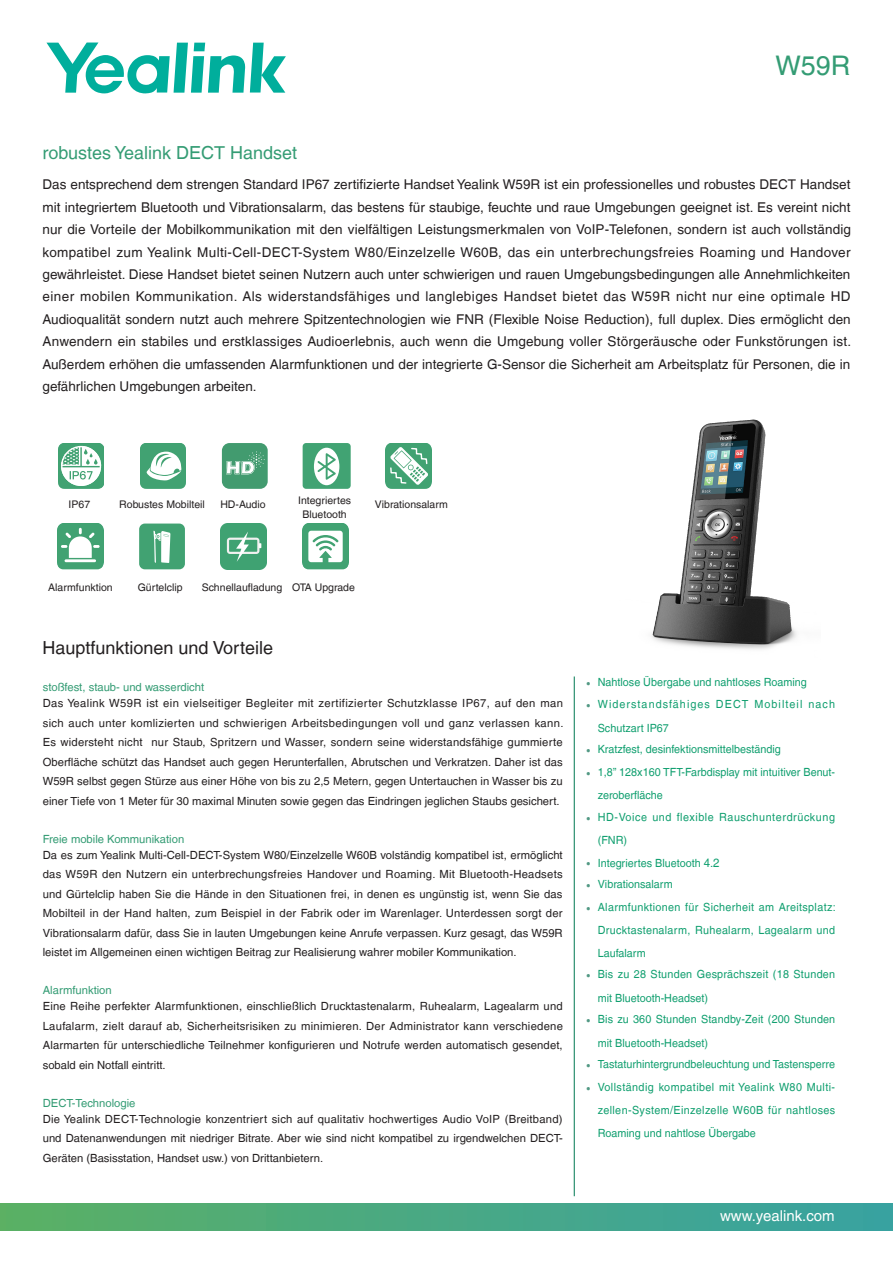
<style>
.page{position:relative;width:893px;height:1263px;background:#fff}
.page>*{position:absolute;margin:0;border:0;box-sizing:border-box;transform-origin:0 0}
.t1{font:27px "Helvetica LT";color:#349c74}
.t2{font:18px "Helvetica LT";color:#349c74}
.t3{font:18px "Helvetica LT";color:#231f20}
.t4{font:15px "Helvetica LT";color:#fff}
.t5{font:13.5px/22.5px "Helvetica LT";color:#231f20;text-align:justify}
.t6{font:11.25px/19.5px "Helvetica LT";color:#231f20;text-align:justify}
.t7{font:11.25px/23.7px "Helvetica LT";letter-spacing:.01em;color:#109f6f;scale:.96 1}
.t8{font:11.25px "Helvetica LT";color:#349c74}
.t9{font:11.25px/23.7px "Helvetica LT";letter-spacing:.03em;color:#109f6f;text-align:right;scale:.96 1}
.t10{font:11.25px/23.7px "Helvetica LT";letter-spacing:.035em;color:#109f6f;text-align:right;scale:.96 1}
.t11{font:11.25px/23.7px "Helvetica LT";letter-spacing:.095em;color:#109f6f;scale:.96 1}
.t12{font:11.25px/23.7px "Helvetica LT";letter-spacing:.055em;color:#109f6f;scale:.96 1}
.t13{font:10.5px/13.6px "Helvetica LT";color:#231f20;text-align:center}
.s1{font-family:"Microsoft Phags Pa";font-size:13.5px;color:#529984}
.s2{font-size:12px}
</style>
<div class="page">
<svg style="left:46px;top:43px;width:240px;height:50px"></svg>
<div style="left:0;top:1203px;width:893px;height:27px;background:linear-gradient(to right,#5ab065,#38a2a2)"></div>
<div style="left:222px;top:443px;width:46px;height:46px;background:#429b6f;border-radius:8px"></div>
<svg style="left:226px;top:451px;width:39px;height:23px"></svg>
<img style="left:221px;top:523px;width:46px;height:46px">
<div style="left:303px;top:443px;width:48px;height:46px;background:#41a373;border-radius:3px"></div>
<svg style="left:314px;top:448px;width:25px;height:37px"></svg>
<svg style="left:58px;top:443px;width:46px;height:46px"></svg>
<svg style="left:140px;top:443px;width:46px;height:46px"></svg>
<svg style="left:386px;top:443px;width:45px;height:46px"></svg>
<img style="left:61px;top:569px;width:38px;height:1px">
<svg style="left:57px;top:523px;width:46px;height:46px"></svg>
<svg style="left:139px;top:523px;width:46px;height:46px;background:#63b38b"></svg>
<img style="left:307px;top:569px;width:38px;height:1px">
<svg style="left:303px;top:523px;width:45px;height:46px"></svg>
<hr style="left:574px;top:676px;width:1px;height:520px;background:#007852">
<img style="left:651px;top:419px;width:146px;height:230px">
<h1 class="t1" style="left:775px;top:50px;width:77px">W59R</h1>
<h2 class="t2" style="left:43px;top:142px;width:256px">robustes Yealink DECT Handset</h2>
<p class="t5" style="left:43px;top:173px;width:810px">Das entsprechend dem strengen Standard IP67 zertifizierte Handset Yealink W59R ist ein professionelles und robustes DECT Handset mit integriertem Bluetooth und Vibrationsalarm, das bestens für staubige, feuchte und raue Umgebungen geeignet ist. Es vereint nicht nur die Vorteile der Mobilkommunikation mit den vielfältigen Leistungsmerkmalen von VoIP-Telefonen, sondern ist auch vollständig kompatibel zum Yealink Multi-Cell-DECT-System W80/Einzelzelle W60B, das ein unterbrechungsfreies Roaming und Handover gewährleistet. Diese Handset bietet seinen Nutzern auch unter schwierigen und rauen Umgebungsbedingungen alle Annehmlichkeiten einer mobilen Kommunikation. Als widerstandsfähiges und langlebiges Handset bietet das W59R nicht nur eine optimale HD Audioqualität sondern nutzt auch mehrere Spitzentechnologien wie FNR (Flexible Noise Reduction), full duplex. Dies ermöglicht den Anwendern ein stabiles und erstklassiges Audioerlebnis, auch wenn die Umgebung voller Störgeräusche oder Funkstörungen ist.<br>Außerdem erhöhen die umfassenden Alarmfunktionen und der integrierte G-Sensor die Sicherheit am Arbeitsplatz für Personen, die in gefährlichen Umgebungen arbeiten.</p>
<p class="t13" style="left:69px;top:498px;width:23px">IP67</p>
<p class="t13" style="left:119px;top:498px;width:87px">Robustes Mobilteil</p>
<p class="t13" style="left:220px;top:498px;width:47px">HD-Audio</p>
<p class="t13" style="left:298px;top:493px;width:54px">Integriertes<br>Bluetooth</p>
<p class="t13" style="left:375px;top:497px;width:75px">Vibrationsalarm</p>
<p class="t13" style="left:48px;top:580px;width:66px">Alarmfunktion</p>
<p class="t13" style="left:138px;top:580px;width:46px">Gürtelclip</p>
<p class="t13" style="left:202px;top:580px;width:155px">Schnellaufladung OTA Upgrade</p>
<h2 class="t3" style="left:43px;top:637px;width:232px">Hauptfunktionen und Vorteile</h2>
<p class="t8" style="left:43px;top:681px;width:163px">stoßfest, staub- und wasserdicht</p>
<p class="t6" style="left:43px;top:694px;width:522px">Das Yealink W59R ist ein vielseitiger Begleiter mit zertifizierter Schutzklasse IP67, auf den man sich auch unter komlizierten und schwierigen Arbeitsbedingungen voll und ganz verlassen kann.<br>Es widersteht nicht nur Staub, Spritzern und Wasser, sondern seine widerstandsfähige gummierte Oberfläche schützt das Handset auch gegen Herunterfallen, Abrutschen und Verkratzen. Daher ist das W59R selbst gegen Stürze aus einer Höhe von bis zu 2,5 Metern, gegen Untertauchen in Wasser bis zu einer Tiefe von 1 Meter für 30 maximal Minuten sowie gegen das Eindringen jeglichen Staubs gesichert.</p>
<p class="t8" style="left:43px;top:832px;width:143px">Freie mobile Kommunikation</p>
<p class="t6" style="left:43px;top:845px;width:521px">Da es zum Yealink Multi-Cell-DECT-System W80/Einzelzelle W60B volständig kompatibel ist, ermöglicht das W59R den Nutzern ein unterbrechungsfreies Handover und Roaming. Mit Bluetooth-Headsets und Gürtelclip haben Sie die Hände in den Situationen frei, in denen es ungünstig ist, wenn Sie das Mobilteil in der Hand halten, zum Beispiel in der Fabrik oder im Warenlager. Unterdessen sorgt der Vibrationsalarm dafür, dass Sie in lauten Umgebungen keine Anrufe verpassen. Kurz gesagt, das W59R leistet im Allgemeinen einen wichtigen Beitrag zur Realisierung wahrer mobiler Kommunikation.</p>
<p class="t8" style="left:43px;top:984px;width:71px">Alarmfunktion</p>
<p class="t6" style="left:43px;top:997px;width:522px">Eine Reihe perfekter Alarmfunktionen, einschließlich Drucktastenalarm, Ruhealarm, Lagealarm und Laufalarm, zielt darauf ab, Sicherheitsrisiken zu minimieren. Der Administrator kann verschiedene Alarmarten für unterschiedliche Teilnehmer konfigurieren und Notrufe werden automatisch gesendet, sobald ein Notfall eintritt.</p>
<p class="t8" style="left:43px;top:1096px;width:94px">DECT-Technologie</p>
<p class="t6" style="left:43px;top:1109px;width:522px">Die Yealink DECT-Technologie konzentriert sich auf qualitativ hochwertiges Audio VoIP (Breitband) und Datenanwendungen mit niedriger Bitrate. Aber wie sind nicht kompatibel zu irgendwelchen DECT-Geräten (Basisstation, Handset usw.) von Drittanbietern.</p>
<p class="t7" style="left:586px;top:670px;width:232px"><span class="s1">•</span> Nahtlose Übergabe und nahtloses Roaming</p>
<p class="t11" style="left:598px;top:692px;width:249px;text-indent:-12px"><span class="s1">•</span> Widerstandsfähiges DECT Mobilteil nach<br>Schutzart IP67</p>
<p class="t7" style="left:586px;top:737px;width:205px"><span class="s1">•</span> Kratzfest, desinfektionsmittelbeständig</p>
<p class="t7" style="left:598px;top:760px;width:249px;text-indent:-12px"><span class="s1">•</span> 1,8’’ 128x160 TFT-Farbdisplay mit intuitiver Benut&shy;zeroberfläche</p>
<p class="t12" style="left:598px;top:805px;width:249px;text-indent:-12px"><span class="s1">•</span> HD-Voice und flexible Rauschunterdrückung (FNR)</p>
<p class="t7" style="left:586px;top:851px;width:141px"><span class="s1">•</span> Integriertes Bluetooth <span class="s2">4.2</span></p>
<p class="t7" style="left:586px;top:872px;width:92px"><span class="s1">•</span> Vibrationsalarm</p>
<p class="t9" style="left:586px;top:895px;width:262px"><span class="s1">•</span> Alarmfunktionen für Sicherheit am Areitsplatz:<br>Drucktastenalarm, Ruhealarm, Lagealarm und</p>
<p class="t7" style="left:598px;top:941px;width:51px">Laufalarm</p>
<p class="t7" style="left:598px;top:962px;width:249px;text-indent:-12px"><span class="s1">•</span> Bis zu 28 Stunden Gesprächszeit (18 Stunden mit Bluetooth-Headset)</p>
<p class="t7" style="left:598px;top:1007px;width:249px;text-indent:-12px"><span class="s1">•</span> Bis zu 360 Stunden Standby-Zeit (200 Stunden mit Bluetooth-Headset)</p>
<p class="t7" style="left:586px;top:1052px;width:261px"><span class="s1">•</span> Tastaturhintergrundbeleuchtung und Tastensperre</p>
<p class="t10" style="left:586px;top:1075px;width:261px"><span class="s1">•</span> Vollständig kompatibel mit Yealink W80 Multi&shy;zellen-System/Einzelzelle W60B für nahtloses</p>
<p class="t7" style="left:598px;top:1121px;width:166px">Roaming und nahtlose Übergabe</p>
<h3 class="t4" style="left:720px;top:1207px;width:116px">www.yealink.com</h3>
</div>
